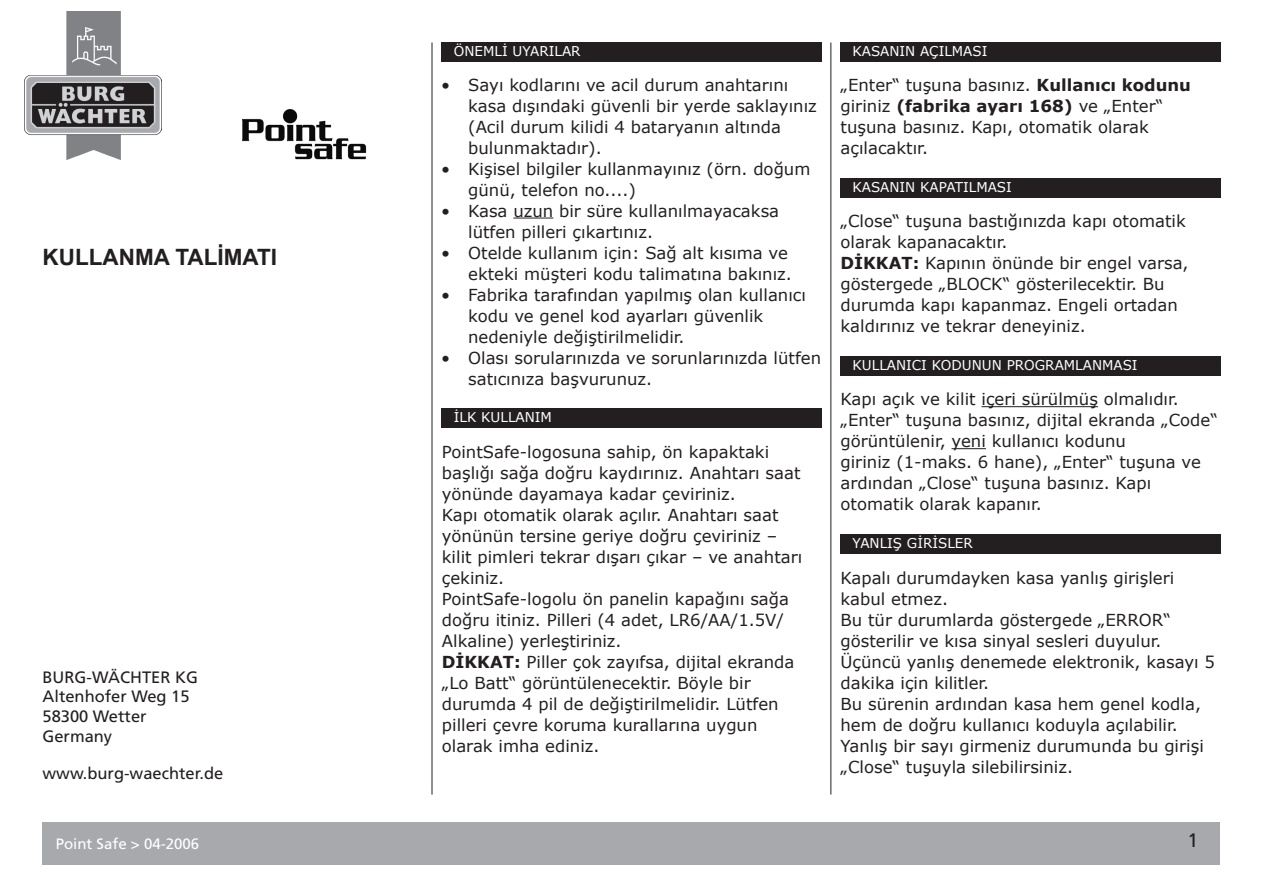
<style>
.page{position:relative;width:1263px;height:893px;background:#fff}
.page>*{position:absolute;margin:0;border:0;box-sizing:border-box;transform-origin:0 0}
.t1{font:700 22.5px "Arial";color:#231f20}
.t2{font:19.5px "Frutiger CE";color:#231f20}
.t3{font:16.5px/21px "Verdana";color:#231f20}
.t4{font:16.5px/19.8px "Frutiger CE";color:#231f20}
.t5{font:15px "Frutiger CE";color:#fff}
.t6{font:13.5px "Verdana";color:#fff}
.s1{font-weight:700}
</style>
<div class="page">
<hr style="left:513px;top:218px;width:40px;height:1px;background:#231f20">
<div style="left:441px;top:43px;width:381px;height:19px;background:#231f20"></div>
<div style="left:441px;top:409px;width:381px;height:19px;background:#231f20"></div>
<div style="left:840px;top:535px;width:380px;height:19px;background:#231f20"></div>
<div style="left:840px;top:178px;width:380px;height:20px;background:#231f20"></div>
<hr style="left:981px;top:406px;width:117px;height:1px;background:#231f20">
<hr style="left:951px;top:448px;width:35px;height:1px;background:#231f20">
<div style="left:840px;top:356px;width:380px;height:20px;background:#231f20"></div>
<div style="left:840px;top:43px;width:380px;height:19px;background:#231f20"></div>
<hr style="left:432px;top:43px;width:1px;height:751px;background:#231f20">
<hr style="left:830px;top:43px;width:1px;height:751px;background:#231f20">
<div style="left:43px;top:822px;width:1177px;height:43px;background:#a8a9ad"></div>
<img style="left:242px;top:109px;width:124px;height:51px">
<img style="left:25px;top:12px;width:137px;height:148px">
<h1 class="t1" style="left:43px;top:242px;width:236px">KULLANMA TALİMATI</h1>
<p class="t4" style="left:43px;top:667px;width:157px">BURG-WÄCHTER KG<br>Altenhofer Weg 15<br>58300 Wetter<br>Germany</p>
<p class="t4" style="left:43px;top:763px;width:182px">www.burg-waechter.de</p>
<p class="t6" style="left:454px;top:43px;width:128px">ÖNEMLİ UYARILAR</p>
<p class="t3" style="left:468px;top:74px;width:350px;text-indent:-27px">• Sayı kodlarını ve acil durum anahtarını kasa dışındaki güvenli bir yerde saklayınız (Acil durum kilidi 4 bataryanın altında bulunmaktadır).</p>
<p class="t3" style="left:468px;top:158px;width:344px;text-indent:-27px">• Kişisel bilgiler kullanmayınız (örn. doğum günü, telefon no....)</p>
<p class="t3" style="left:468px;top:200px;width:312px;text-indent:-27px">• Kasa uzun bir süre kullanılmayacaksa lütfen pilleri çıkartınız.</p>
<p class="t3" style="left:441px;top:242px;width:352px;text-align:right">• Otelde kullanım için: Sağ alt kısıma ve ekteki müşteri kodu talimatına bakınız.</p>
<p class="t3" style="left:468px;top:284px;width:339px;text-indent:-27px">• Fabrika tarafından yapılmış olan kullanıcı kodu ve genel kod ayarları güvenlik nedeniyle değiştirilmelidir.</p>
<p class="t3" style="left:468px;top:347px;width:354px;text-indent:-27px">• Olası sorularınızda ve sorunlarınızda lütfen satıcınıza başvurunuz.</p>
<p class="t6" style="left:454px;top:409px;width:99px">İLK KULLANIM</p>
<p class="t3" style="left:442px;top:441px;width:362px">PointSafe-logosuna sahip, ön kapaktaki başlığı sağa doğru kaydırınız. Anahtarı saat yönünde dayamaya kadar çeviriniz.<br>Kapı otomatik olarak açılır. Anahtarı saat yönünün tersine geriye doğru çeviriniz – kilit pimleri tekrar dışarı çıkar – ve anahtarı çekiniz.<br>PointSafe-logolu ön panelin kapağını sağa doğru itiniz. Pilleri (4 adet, LR6/AA/1.5V/ Alkaline) yerleştiriniz.<br><span class="s1">DİKKAT:</span> Piller çok zayıfsa, dijital ekranda „Lo Batt“ görüntülenecektir. Böyle bir durumda 4 pil de değiştirilmelidir. Lütfen pilleri çevre koruma kurallarına uygun olarak imha ediniz.</p>
<p class="t6" style="left:852px;top:43px;width:136px">KASANIN AÇILMASI</p>
<p class="t3" style="left:840px;top:75px;width:352px">„Enter“ tuşuna basınız. <span class="s1">Kullanıcı kodunu </span>giriniz <span class="s1">(fabrika ayarı 168)</span> ve „Enter“ tuşuna basınız. Kapı, otomatik olarak açılacaktır.</p>
<p class="t6" style="left:852px;top:178px;width:161px">KASANIN KAPATILMASI</p>
<p class="t3" style="left:840px;top:211px;width:350px">„Close“ tuşuna bastığınızda kapı otomatik olarak kapanacaktır.<br><span class="s1">DİKKAT:</span> Kapının önünde bir engel varsa, göstergede „BLOCK“ gösterilecektir. Bu durumda kapı kapanmaz. Engeli ortadan kaldırınız ve tekrar deneyiniz.</p>
<p class="t6" style="left:852px;top:356px;width:286px">KULLANICI KODUNUN PROGRAMLANMASI</p>
<p class="t3" style="left:840px;top:389px;width:379px">Kapı açık ve kilit içeri sürülmüş olmalıdır. „Enter“ tuşuna basınız, dijital ekranda „Code“ görüntülenir, yeni kullanıcı kodunu<br>giriniz (1-maks. 6 hane), „Enter“ tuşuna ve ardından „Close“ tuşuna basınız. Kapı otomatik olarak kapanır.</p>
<p class="t6" style="left:852px;top:535px;width:122px">YANLIŞ GİRİSLER</p>
<p class="t3" style="left:840px;top:567px;width:376px">Kapalı durumdayken kasa yanlış girişleri kabul etmez.<br>Bu tür durumlarda göstergede „ERROR“ gösterilir ve kısa sinyal sesleri duyulur.<br>Üçüncü yanlış denemede elektronik, kasayı 5 dakika için kilitler.<br>Bu sürenin ardından kasa hem genel kodla, hem de doğru kullanıcı koduyla açılabilir.<br>Yanlış bir sayı girmeniz durumunda bu girişi „Close“ tuşuyla silebilirsiniz.</p>
<p class="t5" style="left:56px;top:835px;width:145px">Point Safe &gt; 04-2006</p>
<p class="t2" style="left:1187px;top:829px;width:12px">1</p>
</div>
